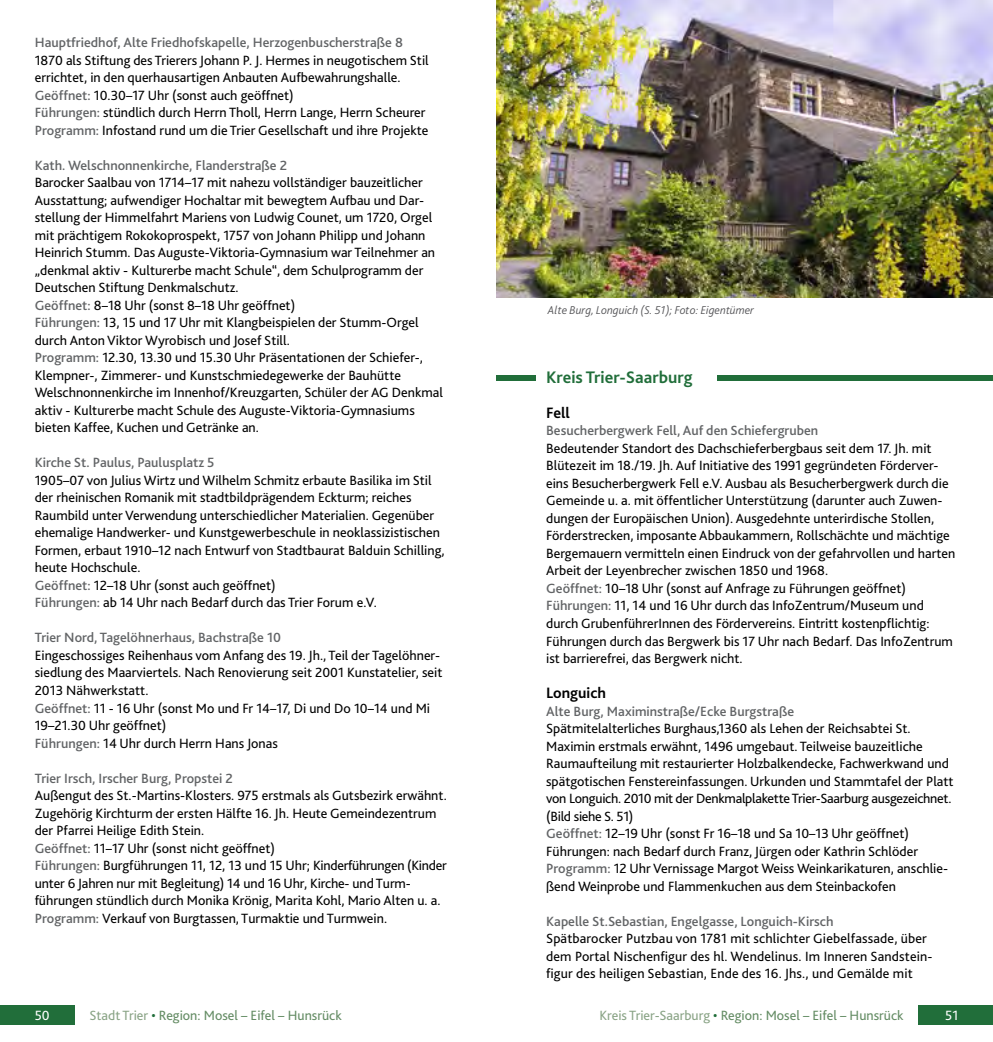
<style>
.page{position:relative;width:993px;height:1042px;background:#fff}
.page>*{position:absolute;margin:0;border:0;box-sizing:border-box;transform-origin:0 0}
.Ü_Landkreis_2016-2{font:700 17.5px "Bliss 2";color:#216e3a}
.ortsname_2016{font:700 15.75px "Bliss 2";color:#000}
.öffn-führ-prog{font:14px/17.5px "Bliss 2";color:#000}
.adresse_2016{font:500 14px "Bliss 2";color:#626466}
.t1{font:14px "Bliss 2";color:#648c64}
.öffn-führ-prog-2{font:500 14px "Bliss 2";color:#626466}
.t2{font:14px "Bliss 2";color:#fff}
.bildunterzeile_2016{font:italic 300 11.9px "Bliss 2";color:#58585b}
.s1{font-weight:500;color:#626466}
.s2{color:#8aa486}
.s3{color:#216e3a}
</style>
<div class="page">
<div style="left:918px;top:1005px;width:74px;height:19px;background:#216e3a"></div>
<div style="left:0;top:1005px;width:74px;height:19px;background:#216e3a"></div>
<div style="left:496px;top:375px;width:40px;height:6px;background:#216e3a"></div>
<div style="left:717px;top:375px;width:275px;height:6px;background:#216e3a"></div>
<img style="left:496px;top:0;width:496px;height:298px">
<p class="adresse_2016" style="left:35px;top:34px;width:369px">Hauptfriedhof, Alte Friedhofskapelle, Herzogenbuscherstraße 8</p>
<p class="öffn-führ-prog" style="left:35px;top:51px;width:395px">1870 als Stiftung des Trierers Johann P. J. Hermes in neugotischem Stil errichtet, in den querhausartigen Anbauten Aufbewahrungshalle.</p>
<p class="öffn-führ-prog" style="left:35px;top:86px;width:260px"><span class="s1">Geöffnet:</span> 10.30–17 Uhr (sonst auch geöffnet)</p>
<p class="öffn-führ-prog" style="left:35px;top:104px;width:392px"><span class="s1">Führungen:</span> stündlich durch Herrn Tholl, Herrn Lange, Herrn Scheurer</p>
<p class="öffn-führ-prog" style="left:35px;top:121px;width:395px"><span class="s1">Programm:</span> Infostand rund um die Trier Gesellschaft und ihre Projekte</p>
<p class="adresse_2016" style="left:35px;top:156px;width:254px">Kath. Welschnonnenkirche, Flanderstraße 2</p>
<p class="öffn-führ-prog" style="left:35px;top:174px;width:402px">Barocker Saalbau von 1714–17 mit nahezu vollständiger bauzeitlicher Ausstattung; aufwendiger Hochaltar mit bewegtem Aufbau und Dar&shy;stellung der Himmelfahrt Mariens von Ludwig Counet, um 1720, Orgel mit prächtigem Rokokoprospekt, 1757 von Johann Philipp und Johann Heinrich Stumm. Das Auguste-Viktoria-Gymnasium war Teilnehmer an „denkmal aktiv - Kulturerbe macht Schule“, dem Schulprogramm der Deutschen Stiftung Denkmalschutz.</p>
<p class="öffn-führ-prog" style="left:35px;top:296px;width:262px"><span class="s1">Geöffnet:</span> 8–18 Uhr (sonst 8–18 Uhr geöffnet)</p>
<p class="öffn-führ-prog" style="left:35px;top:314px;width:385px"><span class="s1">Führungen:</span> 13, 15 und 17 Uhr mit Klangbeispielen der Stumm-Orgel durch Anton Viktor Wyrobisch und Josef Still.</p>
<p class="öffn-führ-prog" style="left:35px;top:349px;width:409px"><span class="s1">Programm:</span> 12.30, 13.30 und 15.30 Uhr Präsentationen der Schiefer-, Klempner-, Zimmerer- und Kunstschmiedegewerke der Bauhütte Welschnonnenkirche im Innenhof/Kreuzgarten, Schüler der AG Denkmal aktiv - Kulturerbe macht Schule des Auguste-Viktoria-Gymnasiums bieten Kaffee, Kuchen und Getränke an.</p>
<p class="adresse_2016" style="left:35px;top:454px;width:181px">Kirche St. Paulus, Paulusplatz 5</p>
<p class="öffn-führ-prog" style="left:35px;top:471px;width:411px">1905–07 von Julius Wirtz und Wilhelm Schmitz erbaute Basilika im Stil der rheinischen Romanik mit stadtbildprägendem Eckturm; reiches Raumbild unter Verwendung unterschiedlicher Materialien. Gegenüber ehemalige Handwerker- und Kunstgewerbeschule in neoklassizistischen Formen, erbaut 1910–12 nach Entwurf von Stadtbaurat Balduin Schilling, heute Hochschule.</p>
<p class="öffn-führ-prog" style="left:35px;top:576px;width:242px"><span class="s1">Geöffnet:</span> 12–18 Uhr (sonst auch geöffnet)</p>
<p class="öffn-führ-prog" style="left:35px;top:594px;width:343px"><span class="s1">Führungen:</span> ab 14 Uhr nach Bedarf durch das Trier Forum e.V.</p>
<p class="adresse_2016" style="left:35px;top:629px;width:248px">Trier Nord, Tagelöhnerhaus, Bachstraße 10</p>
<p class="öffn-führ-prog" style="left:35px;top:646px;width:409px">Eingeschossiges Reihenhaus vom Anfang des 19. Jh., Teil der Tagelöhner&shy;siedlung des Maarviertels. Nach Renovierung seit 2001 Kunstatelier, seit<br>2013 Nähwerkstatt.</p>
<p class="öffn-führ-prog" style="left:35px;top:699px;width:397px"><span class="s1">Geöffnet:</span> 11 - 16 Uhr (sonst Mo und Fr 14–17, Di und Do 10–14 und Mi<br>19–21.30 Uhr geöffnet)</p>
<p class="öffn-führ-prog" style="left:35px;top:734px;width:244px"><span class="s1">Führungen:</span> 14 Uhr durch Herrn Hans Jonas</p>
<p class="adresse_2016" style="left:35px;top:769px;width:200px">Trier Irsch, Irscher Burg, Propstei 2</p>
<p class="öffn-führ-prog" style="left:35px;top:786px;width:413px">Außengut des St.-Martins-Klosters. 975 erstmals als Gutsbezirk erwähnt.<br>Zugehörig Kirchturm der ersten Hälfte 16. Jh. Heute Gemeindezentrum der Pfarrei Heilige Edith Stein.</p>
<p class="öffn-führ-prog" style="left:35px;top:839px;width:242px"><span class="s1">Geöffnet:</span> 11–17 Uhr (sonst nicht geöffnet)</p>
<p class="öffn-führ-prog" style="left:35px;top:856px;width:413px"><span class="s1">Führungen:</span> Burgführungen 11, 12, 13 und 15 Uhr; Kinderführungen (Kinder unter 6 Jahren nur mit Begleitung) 14 und 16 Uhr, Kirche- und Turm&shy;führungen stündlich durch Monika Krönig, Marita Kohl, Mario Alten u. a.<br><span class="s1">Programm:</span> Verkauf von Burgtassen, Turmaktie und Turmwein.</p>
<p class="bildunterzeile_2016" style="left:548px;top:302px;width:207px">Alte Burg, Longuich (S. 51); Foto: Eigentümer</p>
<p class="Ü_Landkreis_2016-2" style="left:546px;top:366px;width:148px">Kreis Trier-Saarburg</p>
<p class="ortsname_2016" style="left:546px;top:403px;width:25px">Fell</p>
<p class="adresse_2016" style="left:546px;top:422px;width:273px">Besucherbergwerk Fell, Auf den Schiefergruben</p>
<p class="öffn-führ-prog" style="left:546px;top:439px;width:410px">Bedeutender Standort des Dachschieferbergbaus seit dem 17. Jh. mit Blütezeit im 18./19. Jh. Auf Initiative des 1991 gegründeten Förderver&shy;eins Besucherbergwerk Fell e.V. Ausbau als Besucherbergwerk durch die Gemeinde u. a. mit öffentlicher Unterstützung (darunter auch Zuwen&shy;dungen der Europäischen Union). Ausgedehnte unterirdische Stollen, Förderstrecken, imposante Abbaukammern, Rollschächte und mächtige Bergemauern vermitteln einen Eindruck von der gefahrvollen und harten Arbeit der Leyenbrecher zwischen 1850 und 1968.</p>
<p class="öffn-führ-prog" style="left:546px;top:579px;width:361px"><span class="s1">Geöffnet:</span> 10–18 Uhr (sonst auf Anfrage zu Führungen geöffnet)</p>
<p class="öffn-führ-prog" style="left:546px;top:597px;width:408px"><span class="s1">Führungen:</span> 11, 14 und 16 Uhr durch das InfoZentrum/Museum und durch GrubenführerInnen des Fördervereins. Eintritt kostenpflichtig:<br>Führungen durch das Bergwerk bis 17 Uhr nach Bedarf. Das InfoZentrum ist barrierefrei, das Bergwerk nicht.</p>
<p class="ortsname_2016" style="left:546px;top:683px;width:61px">Longuich</p>
<p class="öffn-führ-prog-2" style="left:546px;top:702px;width:249px">Alte Burg, Maximinstraße/Ecke Burgstraße</p>
<p class="öffn-führ-prog" style="left:546px;top:719px;width:409px">Spätmitelalterliches Burghaus,1360 als Lehen der Reichsabtei St.<br>Maximin erstmals erwähnt, 1496 umgebaut. Teilweise bauzeitliche Raumaufteilung mit restaurierter Holzbalkendecke, Fachwerkwand und spätgotischen Fenstereinfassungen. Urkunden und Stammtafel der Platt von Longuich. 2010 mit der Denkmalplakette Trier-Saarburg ausgezeichnet. (Bild siehe S. 51)</p>
<p class="öffn-führ-prog" style="left:546px;top:824px;width:364px"><span class="s1">Geöffnet:</span> 12–19 Uhr (sonst Fr 16–18 und Sa 10–13 Uhr geöffnet)</p>
<p class="öffn-führ-prog" style="left:546px;top:842px;width:373px">Führungen: nach Bedarf durch Franz, Jürgen oder Kathrin Schlöder</p>
<p class="öffn-führ-prog" style="left:546px;top:859px;width:403px"><span class="s1">Programm:</span> 12 Uhr Vernissage Margot Weiss Weinkarikaturen, anschlie&shy;ßend Weinprobe und Flammenkuchen aus dem Steinbackofen</p>
<p class="adresse_2016" style="left:546px;top:912px;width:289px">Kapelle St.Sebastian, Engelgasse, Longuich-Kirsch</p>
<p class="öffn-führ-prog" style="left:546px;top:929px;width:388px">Spätbarocker Putzbau von 1781 mit schlichter Giebelfassade, über dem Portal Nischenfigur des hl. Wendelinus. Im Inneren Sandstein&shy;figur des heiligen Sebastian, Ende des 16. Jhs., und Gemälde mit</p>
<p class="t2" style="left:35px;top:1006px;width:17px">50</p>
<p class="t1" style="left:89px;top:1006px;width:254px"><span class="s2">Stadt Trier</span> <span class="s3">•</span> Region: Mosel – Eifel – Hunsrück</p>
<p class="t1" style="left:599px;top:1006px;width:305px"><span class="s2">Kreis Trier-Saarburg</span> <span class="s3">•</span> Region: Mosel – Eifel – Hunsrück</p>
<p class="t2" style="left:944px;top:1006px;width:14px">51</p>
</div>
